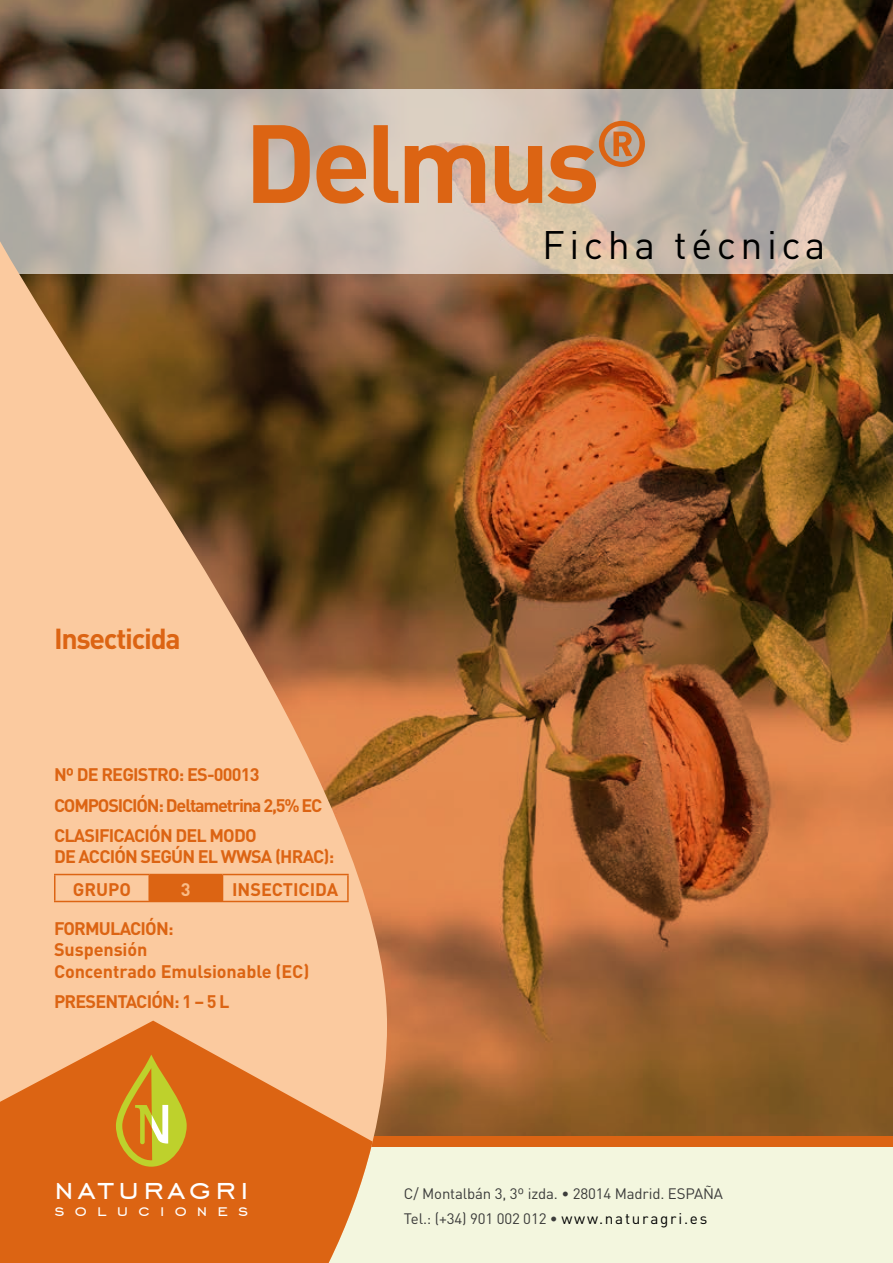
<style>
.page{position:relative;width:893px;height:1263px;background:#fff}
.page>*{position:absolute;margin:0;border:0;box-sizing:border-box;transform-origin:0 0}
.t1{font:700 109.2px "DIN";letter-spacing:-.045em;color:#dc6413}
.t2{font:39.3px "DIN";letter-spacing:.115em;color:#000}
.t3{font:37.95px "Engravers Gothic BT";letter-spacing:.115em;color:#fff}
.t4{font:700 28.5px "DIN";letter-spacing:-.045em;color:#dc6413}
.t5{font:20.7px "Engravers Gothic BT";letter-spacing:.495em;color:#fff}
.t6{font:700 18px/30.2px "DIN";letter-spacing:-.045em;color:#dc6413}
.t7{font:700 18px/21.6px "DIN";letter-spacing:-.005em;color:#dc6413}
.t8{font:700 18px "DIN";color:#dc6413}
.t9{font:700 18px "DIN";color:#f9bb86}
.t10{font:15px/24.3px "DIN";letter-spacing:-.01em;color:#3c3c3b}
.s1{font-size:15.3px;color:#000}
</style>
<div class="page">
<img style="left:0;top:0;width:893px;height:1136px">
<div style="left:125px;top:1142px;width:768px;height:121px;background:#f3f6de"></div>
<div style="left:0;top:1136px;width:893px;height:11px;background:#dc6413"></div>
<svg style="left:0;top:89px;width:893px;height:185px;background:#c6b9ac"></svg>
<svg style="left:0;top:127px;width:387px;height:893px;background:#c49d78"></svg>
<svg style="left:0;top:1020px;width:387px;height:243px;background:#e4833e"></svg>
<svg style="left:116px;top:1054px;width:71px;height:113px;background:#d19627"></svg>
<div style="left:149px;top:874px;width:74px;height:27px;background:#dc6413"></div>
<hr style="left:54px;top:875px;width:2px;height:26px;background:#dc6413">
<hr style="left:54px;top:874px;width:95px;height:1px;background:#dc6413">
<hr style="left:54px;top:901px;width:95px;height:1px;background:#dc6413">
<hr style="left:148px;top:875px;width:2px;height:26px;background:#dc6413">
<hr style="left:149px;top:901px;width:74px;height:1px;background:#dc6413">
<hr style="left:223px;top:874px;width:126px;height:1px;background:#dc6413">
<hr style="left:347px;top:875px;width:2px;height:26px;background:#dc6413">
<hr style="left:223px;top:901px;width:126px;height:1px;background:#dc6413">
<h1 class="t1" style="left:244px;top:92px;width:406px">Delmus<sup>®</sup></h1>
<h2 class="t2" style="left:542px;top:221px;width:285px">Ficha técnica</h2>
<h3 class="t4" style="left:54px;top:620px;width:128px">Insecticida</h3>
<p class="t6" style="left:54px;top:759px;width:270px">Nº DE REGISTRO: ES-00013<br>COMPOSICIÓN: Deltametrina 2,5% EC<br>CLASIFICACIÓN DEL MODO</p>
<p class="t6" style="left:73px;top:840px;width:263px;line-height:32.2px;text-indent:-19px">DE ACCIÓN SEGÚN EL WWSA (HRAC):<br>GRUPO</p>
<p class="t9" style="left:181px;top:877px;width:11px">3</p>
<p class="t8" style="left:232px;top:877px;width:108px">INSECTICIDA</p>
<p class="t7" style="left:54px;top:916px;width:257px">FORMULACIÓN:<br>Suspensión<br>Concentrado Emulsionable (EC)</p>
<p class="t6" style="left:54px;top:985px;width:177px">PRESENTACIÓN: 1 – 5 L</p>
<h3 class="t3" style="left:55px;top:1167px;width:195px">naturagri</h3>
<p class="t5" style="left:54px;top:1199px;width:196px">soluciones</p>
<p class="t10" style="left:404px;top:1181px;width:321px">C/ Montalbán 3, 3º izda. • 28014 Madrid. ESPAÑA<br>Tel.: (+34) 901 002 012 • <span class="s1">www.naturagri.es</span></p>
</div>
